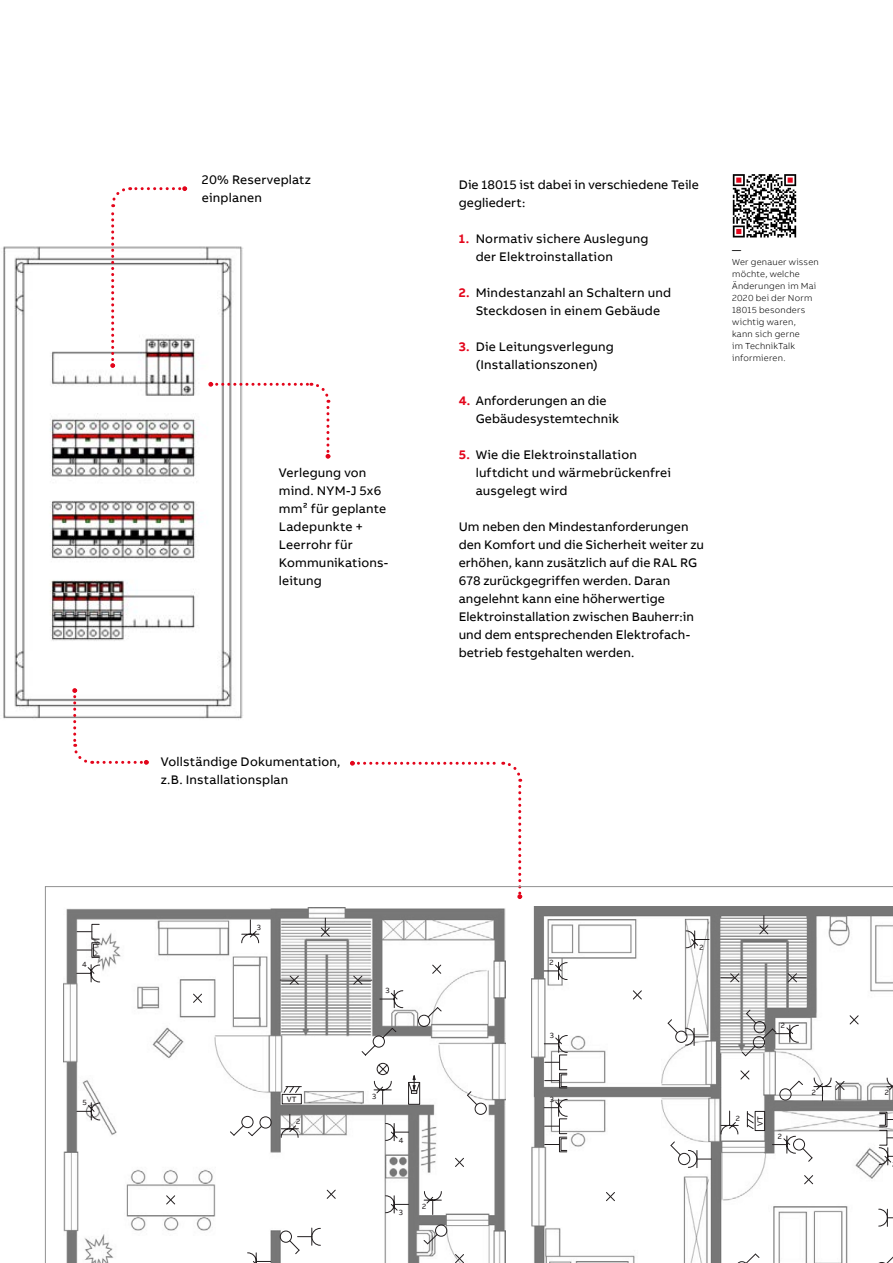
<style>
.page{position:relative;width:893px;height:1263px;background:#fff}
.page>*{position:absolute;margin:0;border:0;box-sizing:border-box;transform-origin:0 0}
.t1{font:12.75px/18px "AB Bvoice";letter-spacing:.01em;color:#000}
.t2{font:300 9px/12px "AB Bvoice";letter-spacing:.025em;color:#000}
.t3{font:9px "AB Bvoice";color:#000}
.t4{font:7.95px "AB Bvoice";color:#231f20}
.t5{font:7.65px "AB Bvoice";color:#231f20}
.s1{font-weight:700;color:#e3051b}
</style>
<div class="page">
<img style="left:3px;top:246px;width:240px;height:473px">
<svg style="left:733px;top:174px;width:63px;height:63px"></svg>
<svg style="left:110px;top:186px;width:77px;height:182px"></svg>
<svg style="left:72px;top:688px;width:77px;height:77px"></svg>
<svg style="left:208px;top:382px;width:123px;height:77px"></svg>
<svg style="left:350px;top:761px;width:173px;height:125px"></svg>
<svg style="left:45px;top:886px;width:848px;height:377px"></svg>
<p class="t5" style="left:82px;top:960px;width:6px">4</p>
<p class="t5" style="left:82px;top:1098px;width:6px">5</p>
<p class="t1" style="left:202px;top:171px;width:111px">20% Reserveplatz einplanen</p>
<p class="t1" style="left:279px;top:464px;width:110px">Verlegung von mind. NYM-J 5x6 mm² für geplante<br>Ladepunkte +<br>Leerrohr für<br>Kommunikations&shy;leitung</p>
<p class="t1" style="left:161px;top:753px;width:181px">Vollständige Dokumentation, z.B. Installationsplan</p>
<p class="t1" style="left:459px;top:175px;width:242px">Die 18015 ist dabei in verschiedene Teile gegliedert:</p>
<p class="t1" style="left:476px;top:229px;width:174px;text-indent:-17px"><span class="s1">1.</span> Normativ sichere Auslegung der Elektroinstallation</p>
<p class="t1" style="left:459px;top:283px;width:214px;text-align:center"><span class="s1">2.</span> Mindestanzahl an Schaltern und<br>Steckdosen in einem Gebäude</p>
<p class="t1" style="left:459px;top:337px;width:157px;text-align:center"><span class="s1">3.</span> Die Leitungsverlegung (Installationszonen)</p>
<p class="t1" style="left:476px;top:391px;width:145px;text-indent:-17px"><span class="s1">4.</span> Anforderungen an die<br>Gebäudesystemtechnik</p>
<p class="t1" style="left:476px;top:445px;width:197px;text-indent:-17px"><span class="s1">5.</span> Wie die Elektroinstallation luftdicht und wärmebrückenfrei ausgelegt wird</p>
<p class="t1" style="left:459px;top:517px;width:247px">Um neben den Mindestanforderungen den Komfort und die Sicherheit weiter zu erhöhen, kann zusätzlich auf die RAL RG 678 zurückgegriffen werden. Daran angelehnt kann eine höherwertige Elektroinstallation zwischen Bauherr:in und dem entsprechenden Elektrofach&shy;betrieb festgehalten werden.</p>
<p class="t3" style="left:732px;top:244px;width:10px">—</p>
<p class="t2" style="left:732px;top:256px;width:88px">Wer genauer wissen möchte, welche<br>Änderungen im Mai<br>2020 bei der Norm<br>18015 besonders wichtig waren, kann sich gerne<br>im TechnikTalk informieren.</p>
<p class="t5" style="left:257px;top:922px;width:6px">3</p>
<p class="t4" style="left:287px;top:1094px;width:11px">VT</p>
<p class="t5" style="left:296px;top:1117px;width:6px">2</p>
<p class="t5" style="left:386px;top:985px;width:6px">3</p>
<p class="t5" style="left:372px;top:1091px;width:6px">3</p>
<p class="t5" style="left:399px;top:1135px;width:6px">4</p>
<p class="t5" style="left:399px;top:1208px;width:6px">3</p>
<p class="t5" style="left:422px;top:1201px;width:6px">2</p>
<p class="t5" style="left:550px;top:958px;width:6px">2</p>
<p class="t5" style="left:550px;top:1030px;width:6px">3</p>
<p class="t5" style="left:550px;top:1094px;width:6px">3</p>
<p class="t5" style="left:699px;top:942px;width:6px">2</p>
<p class="t5" style="left:781px;top:1020px;width:6px">2</p>
<p class="t5" style="left:736px;top:1114px;width:6px">2</p>
<p class="t4" style="left:755px;top:1126px;width:11px;rotate:-90deg">VT</p>
<p class="t5" style="left:778px;top:1131px;width:6px">2</p>
<p class="t5" style="left:812px;top:1088px;width:6px">2</p>
<p class="t5" style="left:885px;top:1088px;width:6px">2</p>
</div>
